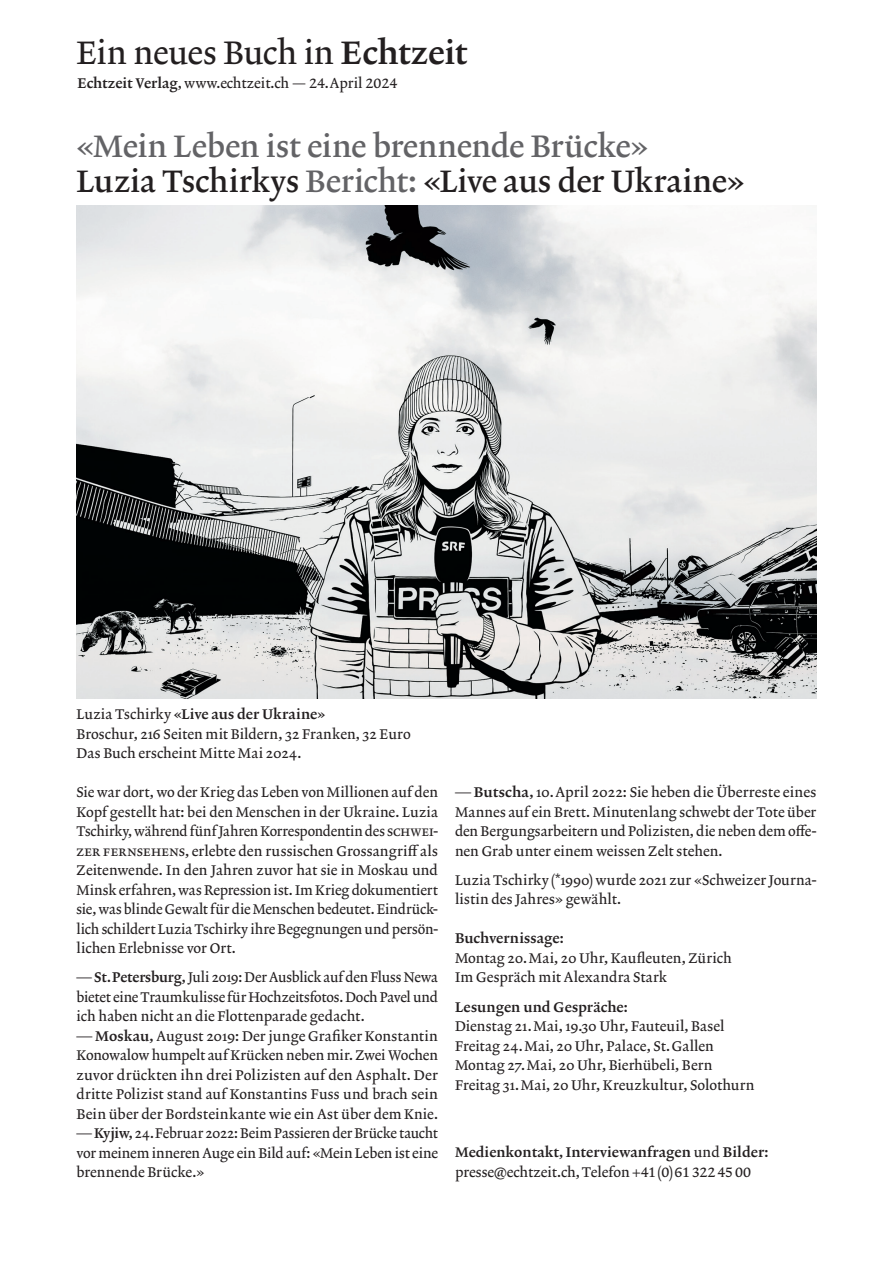
<style>
.page{position:relative;width:893px;height:1263px;background:#fff}
.page>*{position:absolute;margin:0;border:0;box-sizing:border-box;transform-origin:0 0}
.t1{font:33px "Lexicon No 2 Roman A";letter-spacing:-.025em;color:#231f20}
.t2{font:31.5px/34.5px "Lexicon No 2 Roman B";letter-spacing:-.01em;color:#636366}
.t3{font:14.25px/19.5px "Lexicon No 2 Roman A";color:#231f20;text-align:justify}
.t4{font:14.25px "Lexicon No 2 Roman C";letter-spacing:.005em;color:#231f20}
.s1{font-family:"Lexicon No 2 Roman C"}
.s2{color:#231f20}
.s3{font-family:"Lexicon No 2 Roman A"}
.s4{font-size:14.1px}
</style>
<div class="page">
<img style="left:77px;top:206px;width:739px;height:492px">
<h1 class="t1" style="left:77px;top:33px;width:392px">Ein neues Buch in <span class="s1">Echtzeit</span></h1>
<p class="t3" style="left:77px;top:74px;width:321px"><span class="s1">Echtzeit Verlag</span>, www.echtzeit.ch — 24.April 2024</p>
<h2 class="t2" style="left:77px;top:130px;width:669px">«Mein Leben ist eine brennende Brücke»<br><span class="s2">Luzia Tschirkys</span> Bericht: <span class="s2">«Live aus der Ukraine»</span></h2>
<p class="t4" style="left:77px;top:706px;width:250px"><span class="s3">Luzia Tschirky</span> «Live aus der Ukraine»</p>
<p class="t3" style="left:77px;top:725px;width:336px">Broschur, 216 Seiten mit Bildern, 32 Franken, 32 Euro<br>Das Buch erscheint Mitte Mai 2024.</p>
<p class="t3" style="left:77px;top:783px;width:363px">Sie war dort, wo der Krieg das Leben von Millionen auf den Kopf gestellt hat: bei den Menschen in der Ukraine. Luzia Tschirky, während fünf Jahren Korrespondentin des schwei&shy;zer fernsehens, erlebte den russischen Grossangriff als Zeitenwende. In den Jahren zuvor hat sie in Moskau und Minsk erfahren, was Repression ist. Im Krieg dokumentiert sie, was blinde Gewalt für die Menschen bedeutet. Eindrück&shy;lich schildert Luzia Tschirky ihre Begegnungen und persön&shy;lichen Erlebnisse vor Ort.</p>
<p class="t3" style="left:77px;top:968px;width:363px">— <span class="s1">St.Petersburg,</span> Juli 2019: Der Ausblick auf den Fluss Newa bietet eine Traumkulisse für Hochzeitsfotos. Doch Pavel und ich haben nicht an die Flottenparade gedacht.</p>
<p class="t3" style="left:77px;top:1027px;width:363px">— <span class="s1">Moskau,</span> August 2019: Der junge Grafiker Konstantin Konowalow humpelt auf Krücken neben mir. Zwei Wochen zuvor drückten ihn drei Polizisten auf den Asphalt. Der dritte Polizist stand auf Konstantins Fuss und brach sein Bein über der Bordsteinkante wie ein Ast über dem Knie.</p>
<p class="t3" style="left:77px;top:1124px;width:363px">— <span class="s1">Kyjiw,</span> 24.Februar 2022: Beim Passieren der Brücke taucht vor meinem inneren Auge ein Bild auf: «Mein Leben ist eine brennende Brücke.»</p>
<p class="t3" style="left:455px;top:783px;width:363px">— <span class="s1">Butscha,</span> 10.April 2022: Sie heben die Überreste eines Mannes auf ein Brett. Minutenlang schwebt der Tote über den Bergungsarbeitern und Polizisten, die neben dem offe&shy;nen Grab unter einem weissen Zelt stehen.</p>
<p class="t3" style="left:455px;top:871px;width:363px">Luzia Tschirky (*1990) wurde 2021 zur «Schweizer Journa&shy;listin des Jahres» gewählt.</p>
<p class="t4" style="left:455px;top:930px;width:110px">Buchvernissage:</p>
<p class="t3" style="left:455px;top:949px;width:278px">Montag 20.Mai, 20 Uhr, Kaufleuten, Zürich<br>Im Gespräch mit Alexandra Stark</p>
<p class="t4" style="left:455px;top:998px;width:174px">Lesungen und Gespräche:</p>
<p class="t3" style="left:455px;top:1017px;width:301px;text-align:left">Dienstag 21.Mai, 19.30 Uhr, Fauteuil, Basel Freitag 24.Mai, 20 Uhr, Palace, St.Gallen Montag 27.Mai, 20 Uhr, Bierhübeli, Bern Freitag 31.Mai, 20 Uhr, Kreuzkultur, Solothurn</p>
<p class="t4" style="left:455px;top:1144px;width:315px"><span class="s4">Medien</span>kontakt, Interviewanfragen <span class="s3">und</span> Bilder:</p>
<p class="t3" style="left:455px;top:1163px;width:298px">presse@echtzeit.ch, Telefon +41(0)613224500</p>
</div>
